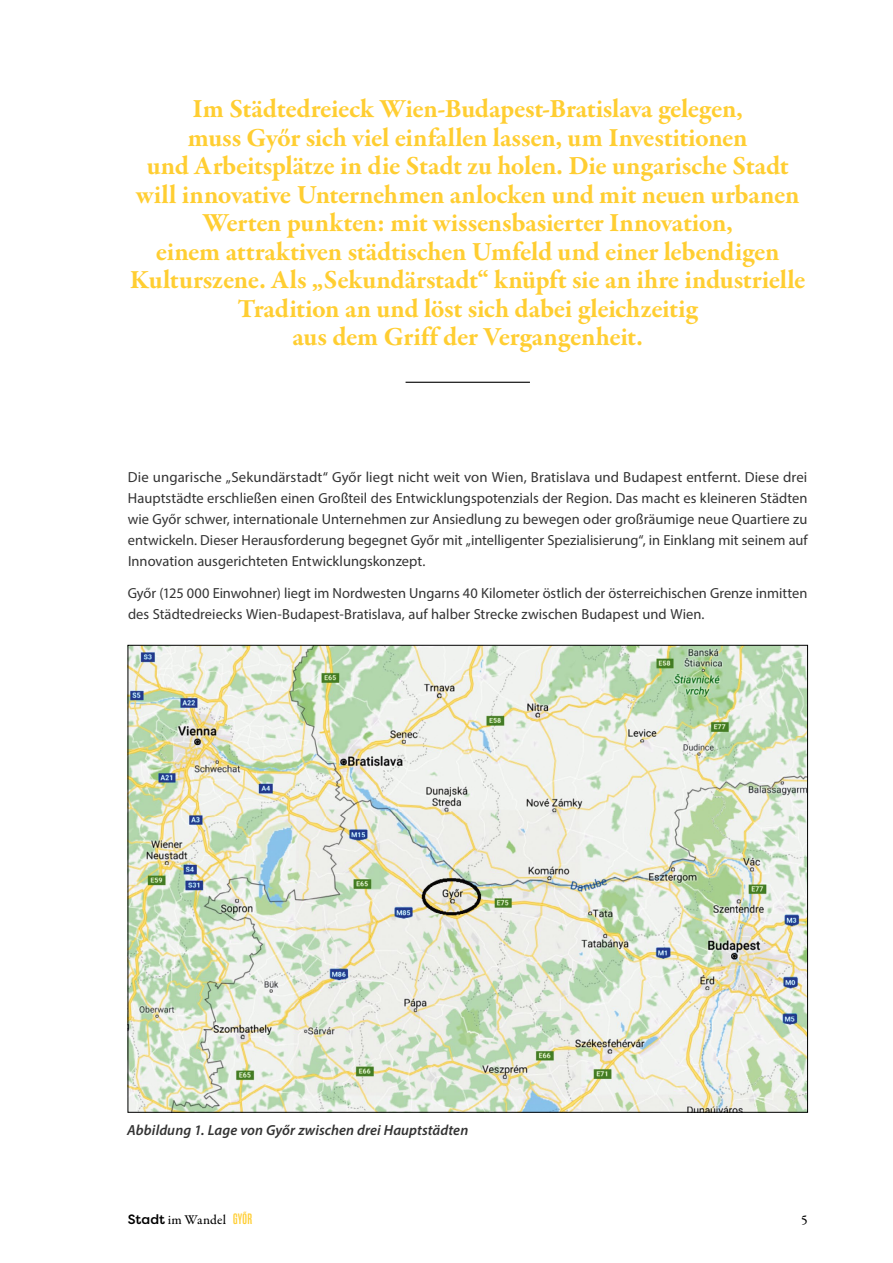
<style>
.page{position:relative;width:893px;height:1263px;background:#fff}
.page>*{position:absolute;margin:0;border:0;box-sizing:border-box;transform-origin:0 0}
.t1{font:700 26.7px/28.5px "Garamond Premr Pro";letter-spacing:-.01em;color:#ffce32;text-align:center}
.t2{font:14.7px/21px "Myriad Pro";color:#333;text-align:justify}
.t3{font:italic 600 14.7px "Myriad Pro";letter-spacing:.005em;color:#333}
.t4{font:500 13.5px "Garamond Premr Pro";letter-spacing:.015em;color:#000}
.s1{font-family:"Filson Pro"}
.s2{font-family:"Rama Gothic M";font-weight:600;font-size:15px;color:#ffce32}
</style>
<div class="page">
<img style="left:130px;top:647px;width:676px;height:464px">
<hr style="left:406px;top:382px;width:124px;height:1px;background:#000">
<p class="t1" style="left:130px;top:95px;width:677px">Im Städtedreieck Wien-Budapest-Bratislava gelegen,<br>muss Győr sich viel einfallen lassen, um Investitionen<br>und Arbeitsplätze in die Stadt zu holen. Die ungarische Stadt will innovative Unternehmen anlocken und mit neuen urbanen Werten punkten: mit wissensbasierter Innovation,<br>einem attraktiven städtischen Umfeld und einer lebendigen Kulturszene. Als „Sekundärstadt“ knüpft sie an ihre industrielle Tradition an und löst sich dabei gleichzeitig<br>aus dem Griff der Vergangenheit.</p>
<p class="t2" style="left:128px;top:466px;width:682px">Die ungarische „Sekundärstadt“ Győr liegt nicht weit von Wien, Bratislava und Budapest entfernt. Diese drei Hauptstädte erschließen einen Großteil des Entwicklungspotenzials der Region. Das macht es kleineren Städten wie Győr schwer, internationale Unternehmen zur Ansiedlung zu bewegen oder großräumige neue Quartiere zu entwickeln. Dieser Herausforderung begegnet Győr mit „intelligenter Spezialisierung“, in Einklang mit seinem auf Innovation ausgerichteten Entwicklungskonzept.</p>
<p class="t2" style="left:128px;top:583px;width:681px">Győr (125 000 Einwohner) liegt im Nordwesten Ungarns 40 Kilometer östlich der österreichischen Grenze inmitten des Städtedreiecks Wien-Budapest-Bratislava, auf halber Strecke zwischen Budapest und Wien.</p>
<p class="t3" style="left:127px;top:1121px;width:342px">Abbildung 1. Lage von Győr zwischen drei Hauptstädten</p>
<p class="t4" style="left:128px;top:1212px;width:126px"><span class="s1">Stadt</span> im Wandel <span class="s2">GYŐR</span></p>
<p class="t4" style="left:801px;top:1212px;width:8px">5</p>
</div>
